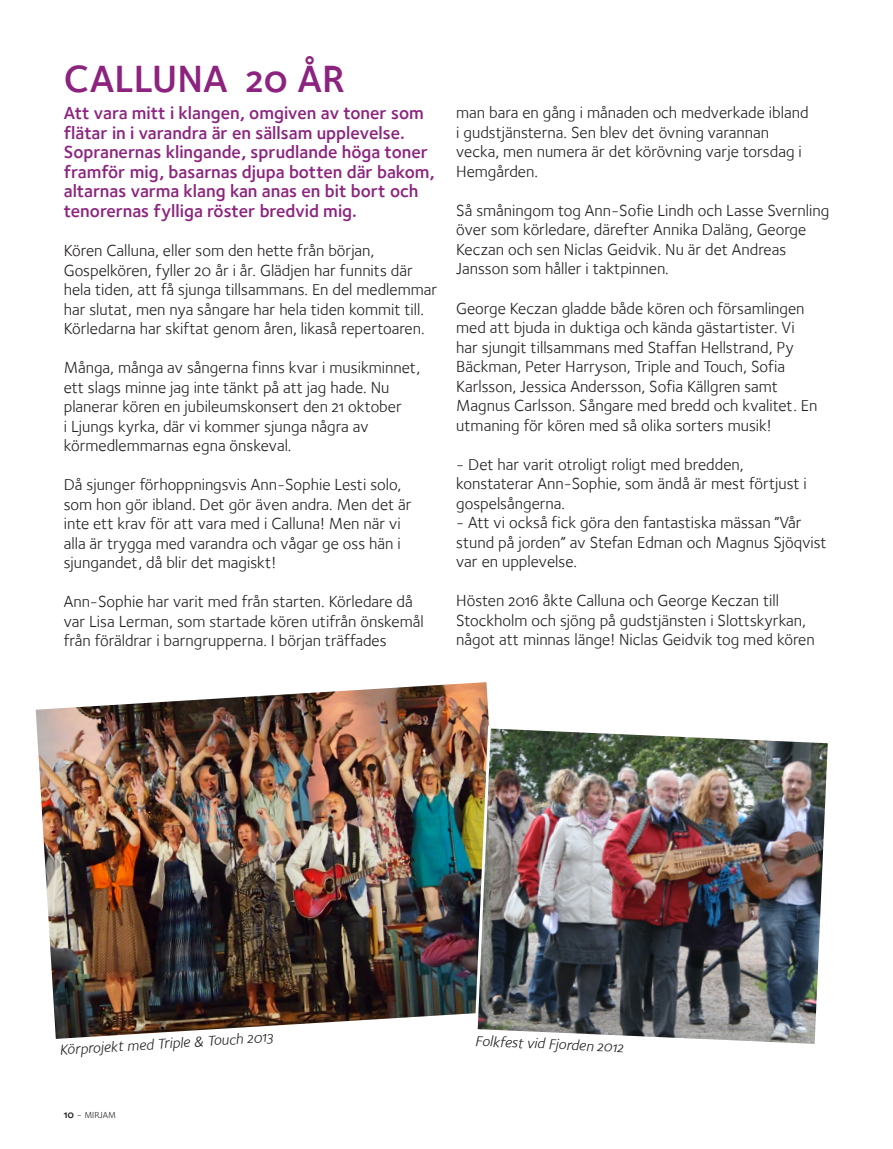
<style>
.page{position:relative;width:893px;height:1149px;background:#fff}
.page>*{position:absolute;margin:0;border:0;box-sizing:border-box;transform-origin:0 0}
.t1{font:39px "Foundry Sterling Demi OSF";color:#8c237f}
.t2{font:18px/19.5px "Foundry Sterling Demi OSF";color:#8c237f}
.t3{font:16.5px/19.5px "Foundry Sterling Book OSF";color:#231f20}
.t4{font:15px "Foundry Sterling Book Italic OSF";color:#231f20}
.t5{font:9px "Foundry Sterling Book OSF";color:#231f20}
.s1{font-family:"Foundry Sterling Demi OSF";font-size:10.5px}
.s2{font-size:10.5px}
</style>
<div class="page">
<img style="left:36px;top:682px;width:453px;height:356px">
<img style="left:473px;top:723px;width:355px;height:321px">
<h1 class="t1" style="left:64px;top:56px;width:283px">CALLUNA 20 ÅR</h1>
<p class="t2" style="left:64px;top:103px;width:373px">Att vara mitt i klangen, omgiven av toner som flätar in i varandra är en sällsam upplevelse.<br>Sopranernas klingande, sprudlande höga toner framför mig, basarnas djupa botten där bakom, altarnas varma klang kan anas en bit bort och tenorernas fylliga röster bredvid mig.</p>
<p class="t3" style="left:64px;top:241px;width:375px">Kören Calluna, eller som den hette från början, Gospelkören, fyller 20 år i år. Glädjen har funnits där hela tiden, att få sjunga tillsammans. En del medlemmar har slutat, men nya sångare har hela tiden kommit till.<br>Körledarna har skiftat genom åren, likaså repertoaren.</p>
<p class="t3" style="left:64px;top:358px;width:358px">Många, många av sångerna finns kvar i musikminnet, ett slags minne jag inte tänkt på att jag hade. Nu planerar kören en jubileumskonsert den 21 oktober<br>i Ljungs kyrka, där vi kommer sjunga några av körmedlemmarnas egna önskeval.</p>
<p class="t3" style="left:64px;top:475px;width:349px">Då sjunger förhoppningsvis Ann-Sophie Lesti solo, som hon gör ibland. Det gör även andra. Men det är inte ett krav för att vara med i Calluna! Men när vi alla är trygga med varandra och vågar ge oss hän i sjungandet, då blir det magiskt!</p>
<p class="t3" style="left:64px;top:592px;width:361px">Ann-Sophie har varit med från starten. Körledare då var Lisa Lerman, som startade kören utifrån önskemål från föräldrar i barngrupperna. I början träffades</p>
<p class="t3" style="left:456px;top:103px;width:354px">man bara en gång i månaden och medverkade ibland i gudstjänsterna. Sen blev det övning varannan vecka, men numera är det körövning varje torsdag i Hemgården.</p>
<p class="t3" style="left:456px;top:200px;width:374px">Så småningom tog Ann-Sofie Lindh och Lasse Svernling över som körledare, därefter Annika Daläng, George Keczan och sen Niclas Geidvik. Nu är det Andreas Jansson som håller i taktpinnen.</p>
<p class="t3" style="left:456px;top:298px;width:363px">George Keczan gladde både kören och församlingen med att bjuda in duktiga och kända gästartister. Vi har sjungit tillsammans med Staffan Hellstrand, Py Bäckman, Peter Harryson, Triple and Touch, Sofia Karlsson, Jessica Andersson, Sofia Källgren samt Magnus Carlsson. Sångare med bredd och kvalitet. En utmaning för kören med så olika sorters musik!</p>
<p class="t3" style="left:456px;top:454px;width:352px">- Det har varit otroligt roligt med bredden, konstaterar Ann-Sophie, som ändå är mest förtjust i gospelsångerna.</p>
<p class="t3" style="left:456px;top:513px;width:372px">- Att vi också fick göra den fantastiska mässan ”Vår stund på jorden” av Stefan Edman och Magnus Sjöqvist var en upplevelse.</p>
<p class="t3" style="left:456px;top:591px;width:360px">Hösten 2016 åkte Calluna och George Keczan till<br>Stockholm och sjöng på gudstjänsten i Slottskyrkan, något att minnas länge! Niclas Geidvik tog med kören</p>
<p class="t4" style="left:59px;top:1041px;width:216px;rotate:-4deg">Körprojekt med Triple &amp; Touch 2013</p>
<p class="t4" style="left:476px;top:1031px;width:150px;rotate:3deg">Folkfest vid Fjorden 2012</p>
<p class="t5" style="left:64px;top:1109px;width:54px"><span class="s1">10</span> <span class="s2">-</span> MIRJAM</p>
</div>
